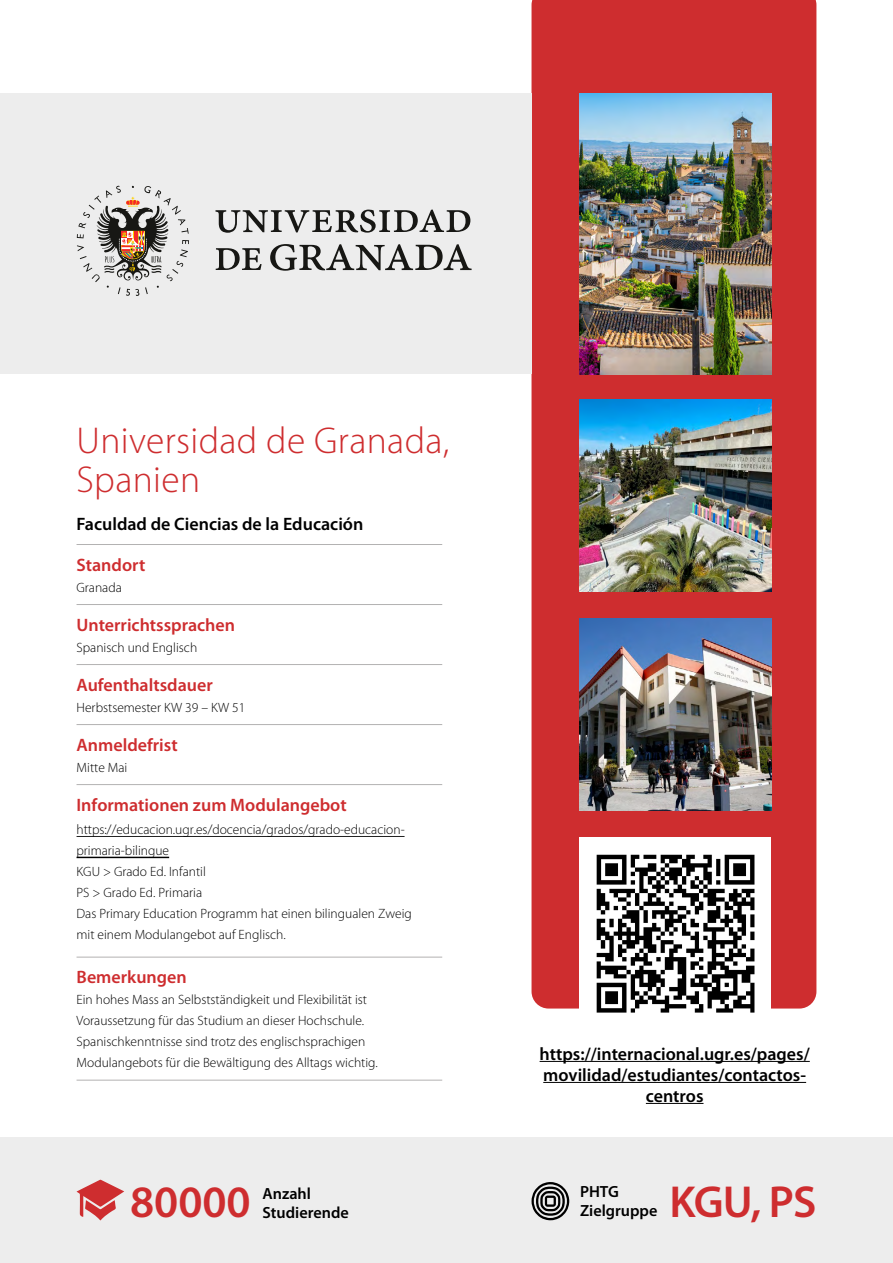
<style>
.page{position:relative;width:893px;height:1263px;background:#fff}
.page>*{position:absolute;margin:0;border:0;box-sizing:border-box;transform-origin:0 0}
.t1{font:600 45px "Myriad Pro";color:#ce2d2f}
.t2{font:300 37.5px/39px "Myriad Pro";letter-spacing:.01em;color:#ce2d2f}
.t3{font:600 18px/21px "Myriad Pro";color:#000;text-align:center}
.t4{font:600 18px "Myriad Pro";color:#ce2d2f}
.t5{font:600 16.2px/18.9px "Myriad Pro";color:#000}
.t6{font:300 13.5px/21px "Myriad Pro";color:#000}
</style>
<div class="page">
<div style="left:531px;top:0;width:285px;height:1008px;background:#ce2d2f"></div>
<div style="left:0;top:94px;width:531px;height:280px;background:#ededed"></div>
<svg style="left:216px;top:209px;width:254px;height:24px"></svg>
<svg style="left:216px;top:248px;width:46px;height:22px"></svg>
<svg style="left:270px;top:244px;width:202px;height:27px"></svg>
<svg style="left:77px;top:186px;width:112px;height:110px"></svg>
<img style="left:580px;top:400px;width:191px;height:191px">
<img style="left:580px;top:619px;width:191px;height:191px">
<img style="left:580px;top:94px;width:191px;height:280px">
<hr style="left:540px;top:1061px;width:270px;height:1px;background:#000">
<hr style="left:543px;top:1082px;width:263px;height:1px;background:#000">
<hr style="left:646px;top:1103px;width:57px;height:1px;background:#000">
<div style="left:580px;top:838px;width:191px;height:191px;background:#fff"></div>
<img style="left:596px;top:854px;width:159px;height:159px">
<div style="left:0;top:1137px;width:893px;height:126px;background:#ededed"></div>
<svg style="left:77px;top:1179px;width:47px;height:41px"></svg>
<svg style="left:531px;top:1182px;width:38px;height:38px"></svg>
<hr style="left:77px;top:544px;width:365px;height:1px;background:#b3b2b2">
<hr style="left:77px;top:604px;width:365px;height:1px;background:#b3b2b2">
<hr style="left:77px;top:664px;width:365px;height:1px;background:#b3b2b2">
<hr style="left:77px;top:724px;width:365px;height:1px;background:#b3b2b2">
<hr style="left:77px;top:784px;width:365px;height:1px;background:#b3b2b2">
<hr style="left:77px;top:957px;width:365px;height:1px;background:#b3b2b2">
<hr style="left:77px;top:1080px;width:365px;height:1px;background:#b3b2b2">
<hr style="left:77px;top:857px;width:92px;height:1px;background:#000">
<hr style="left:77px;top:836px;width:328px;height:1px;background:#000">
<h2 class="t2" style="left:77px;top:422px;width:374px">Universidad de Granada,<br>Spanien</h2>
<h3 class="t3" style="left:77px;top:514px;width:288px">Faculdad de Ciencias de la Educación</h3>
<h3 class="t4" style="left:77px;top:555px;width:70px">Standort</h3>
<p class="t6" style="left:77px;top:577px;width:47px">Granada</p>
<h3 class="t4" style="left:77px;top:615px;width:160px">Unterrichtssprachen</h3>
<p class="t6" style="left:77px;top:637px;width:122px">Spanisch und Englisch</p>
<h3 class="t4" style="left:77px;top:675px;width:138px">Aufenthaltsdauer</h3>
<p class="t6" style="left:77px;top:697px;width:170px">Herbstsemester KW 39 – KW 51</p>
<h3 class="t4" style="left:77px;top:735px;width:103px">Anmeldefrist</h3>
<p class="t6" style="left:77px;top:757px;width:52px">Mitte Mai</p>
<h3 class="t4" style="left:77px;top:795px;width:272px">Informationen zum Modulangebot</h3>
<p class="t6" style="left:77px;top:819px;width:337px">https://educacion.ugr.es/docencia/grados/grado-educacion&shy;primaria-bilingue<br>KGU &gt; Grado Ed. Infantil<br>PS &gt; Grado Ed. Primaria<br>Das Primary Education Programm hat einen bilingualen Zweig mit einem Modulangebot auf Englisch.</p>
<h3 class="t4" style="left:77px;top:967px;width:112px">Bemerkungen</h3>
<p class="t6" style="left:77px;top:989px;width:303px">Ein hohes Mass an Selbstständigkeit und Flexibilität ist Voraussetzung für das Studium an dieser Hochschule.<br>Spanischkenntnisse sind trotz des englischsprachigen Modulangebots für die Bewältigung des Alltags wichtig.</p>
<h1 class="t1" style="left:130px;top:1177px;width:122px">80000</h1>
<p class="t5" style="left:263px;top:1184px;width:50px">Anzahl</p>
<p class="t5" style="left:263px;top:1203px;width:88px">Studierende</p>
<h3 class="t3" style="left:540px;top:1043px;width:272px">https://internacional.ugr.es/pages/ movilidad/estudiantes/contactos&shy;centros</h3>
<p class="t5" style="left:580px;top:1182px;width:79px">PHTG<br>Zielgruppe</p>
<h1 class="t1" style="left:670px;top:1176px;width:148px">KGU, PS</h1>
</div>
